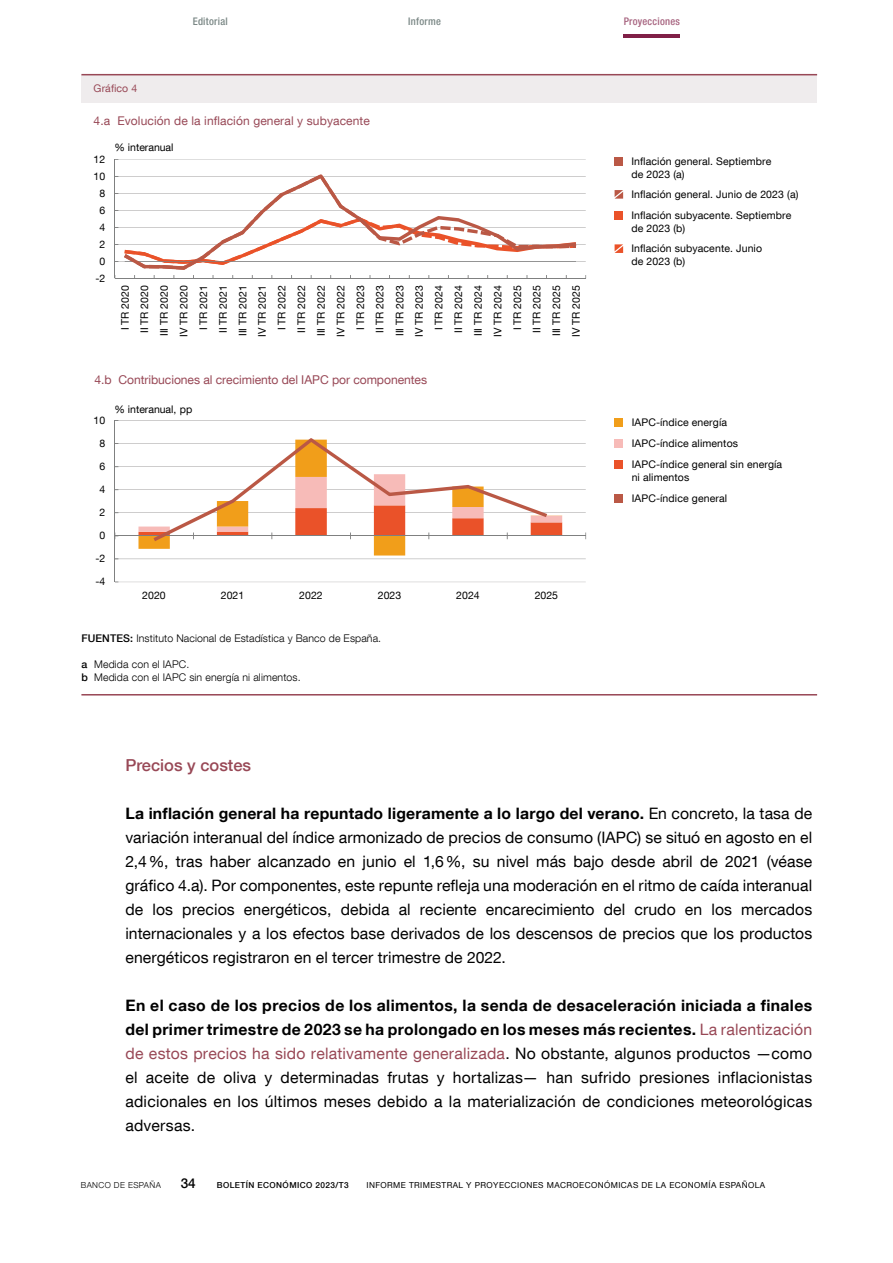
<style>
.page{position:relative;width:893px;height:1263px;background:#fff}
.page>*{position:absolute;margin:0;border:0;box-sizing:border-box;transform-origin:0 0}
.Ladillo_2{font:500 16.5px "Bd E Neue Helvetica";color:#984856}
.Texto_artículo{font:15.75px/24px "Bd E Neue Helvetica";letter-spacing:.01em;color:#000;text-align:justify}
.t1{font:500 13.5px "Bd E Neue Helvetica";color:#000}
.t2{font:12.15px "Bd E Neue Helvetica";letter-spacing:-.005em;color:#984856}
.t3{font:12px "Bd E Neue Helvetica";letter-spacing:.01em;color:#984856}
.t4{font:10.5px/19.6px "Bd E Neue Helvetica";letter-spacing:.01em;color:#000}
.t5{font:300 10.5px/12.6px "Bd E Neue Helvetica";letter-spacing:.01em;color:#000}
.t6{font:500 condensed 10.5px "Bd E Neue Helvetica";letter-spacing:.025em;color:#7a8785}
.t7{font:500 condensed 10.5px "Bd E Neue Helvetica";letter-spacing:.025em;color:#a6627e}
.t8{font:10.5px "Bd E Neue Helvetica";letter-spacing:.01em;color:#984856}
.t9{font:8.25px "Bd E Neue Helvetica";letter-spacing:.05em;color:#000}
.t10{font:500 8.25px "Bd E Neue Helvetica";letter-spacing:.05em;color:#000}
.t11{font:300 8.25px "Bd E Neue Helvetica";letter-spacing:.05em;color:#000}
.s1{font-weight:500}
.s2{font-weight:700}
.s3{color:#984856}
</style>
<div class="page">
<hr style="left:624px;top:34px;width:56px;height:4px;background:#801f47">
<div style="left:81px;top:75px;width:736px;height:27px;background:#efeced"></div>
<hr style="left:81px;top:74px;width:736px;height:1px;background:#984856">
<hr style="left:81px;top:694px;width:736px;height:1px;background:#984856">
<div style="left:615px;top:439px;width:8px;height:9px;background:#f7bbb8"></div>
<div style="left:615px;top:460px;width:8px;height:9px;background:#ea5229"></div>
<div style="left:615px;top:418px;width:8px;height:8px;background:#f19e1a"></div>
<div style="left:615px;top:494px;width:8px;height:8px;background:#ba5845"></div>
<div style="left:615px;top:157px;width:8px;height:8px;background:#ba5845"></div>
<div style="left:615px;top:211px;width:8px;height:9px;background:#ea5229"></div>
<hr style="left:115px;top:261px;width:471px;height:1px;background:#a6a5a5">
<hr style="left:115px;top:244px;width:471px;height:1px;background:#a6a5a5">
<hr style="left:115px;top:227px;width:471px;height:1px;background:#a6a5a5">
<hr style="left:115px;top:210px;width:471px;height:1px;background:#a6a5a5">
<hr style="left:115px;top:193px;width:471px;height:1px;background:#a6a5a5">
<hr style="left:115px;top:176px;width:471px;height:1px;background:#a6a5a5">
<hr style="left:115px;top:159px;width:471px;height:1px;background:#a6a5a5">
<hr style="left:115px;top:159px;width:1px;height:119px;background:#7f8080">
<hr style="left:115px;top:278px;width:471px;height:1px;background:#7f8080">
<svg style="left:124px;top:174px;width:452px;height:104px"></svg>
<hr style="left:115px;top:582px;width:471px;height:1px;background:#a6a5a5">
<hr style="left:115px;top:559px;width:471px;height:1px;background:#a6a5a5">
<hr style="left:115px;top:512px;width:471px;height:1px;background:#a6a5a5">
<hr style="left:115px;top:489px;width:471px;height:1px;background:#a6a5a5">
<hr style="left:115px;top:466px;width:471px;height:1px;background:#a6a5a5">
<hr style="left:115px;top:443px;width:471px;height:1px;background:#a6a5a5">
<hr style="left:115px;top:420px;width:471px;height:1px;background:#a6a5a5">
<svg style="left:138px;top:541px;width:268px;height:14px"></svg>
<hr style="left:115px;top:421px;width:1px;height:161px;background:#7f8080">
<hr style="left:115px;top:535px;width:471px;height:1px;background:#7f8080">
<svg style="left:138px;top:438px;width:424px;height:103px"></svg>
<svg style="left:615px;top:244px;width:8px;height:9px"></svg>
<svg style="left:615px;top:190px;width:8px;height:9px"></svg>
<p class="t6" style="left:193px;top:15px;width:37px">Editorial</p>
<p class="t6" style="left:408px;top:15px;width:34px">Informe</p>
<p class="t7" style="left:624px;top:15px;width:58px">Proyecciones</p>
<p class="t8" style="left:94px;top:82px;width:45px">Gráfico 4</p>
<p class="t3" style="left:94px;top:114px;width:278px">4.a Evolución de la inflación general y subyacente</p>
<p class="t4" style="left:94px;top:149px;width:13px">12</p>
<p class="t4" style="left:94px;top:166px;width:13px">10</p>
<p class="t4" style="left:100px;top:183px;width:7px">8</p>
<p class="t4" style="left:100px;top:200px;width:7px">6</p>
<p class="t4" style="left:100px;top:217px;width:7px">4</p>
<p class="t4" style="left:100px;top:234px;width:7px">2</p>
<p class="t4" style="left:100px;top:251px;width:7px">0</p>
<p class="t4" style="left:95px;top:268px;width:11px">-2</p>
<p class="t4" style="left:114px;top:138px;width:61px">% interanual</p>
<p class="t4" style="left:115px;top:337px;width:53px;text-align:right;rotate:-90deg">I TR 2020<br>II TR 2020<br>III TR 2020<br>IV TR 2020<br>I TR 2021<br>II TR 2021<br>III TR 2021<br>IV TR 2021<br>I TR 2022<br>II TR 2022<br>III TR 2022<br>IV TR 2022<br>I TR 2023<br>II TR 2023<br>III TR 2023<br>IV TR 2023<br>I TR 2024<br>II TR 2024<br>III TR 2024<br>IV TR 2024<br>I TR 2025<br>II TR 2025<br>III TR 2025<br>IV TR 2025</p>
<p class="t2" style="left:94px;top:372px;width:334px">4.b Contribuciones al crecimiento del IAPC por componentes</p>
<p class="t4" style="left:94px;top:410px;width:13px">10</p>
<p class="t4" style="left:100px;top:433px;width:7px">8</p>
<p class="t4" style="left:100px;top:456px;width:7px">6</p>
<p class="t4" style="left:100px;top:479px;width:7px">4</p>
<p class="t4" style="left:100px;top:502px;width:7px">2</p>
<p class="t4" style="left:100px;top:525px;width:7px">0</p>
<p class="t4" style="left:95px;top:549px;width:11px">-2</p>
<p class="t4" style="left:95px;top:572px;width:11px">-4</p>
<p class="t4" style="left:114px;top:399px;width:79px">% interanual, pp</p>
<p class="t4" style="left:142px;top:585px;width:25px">2020</p>
<p class="t4" style="left:221px;top:585px;width:25px">2021</p>
<p class="t4" style="left:299px;top:585px;width:25px">2022</p>
<p class="t4" style="left:378px;top:585px;width:25px">2023</p>
<p class="t4" style="left:456px;top:585px;width:25px">2024</p>
<p class="t4" style="left:535px;top:585px;width:25px">2025</p>
<p class="t5" style="left:81px;top:631px;width:301px"><span class="s1">FUENTES:</span> Instituto Nacional de Estadística y Banco de España.</p>
<p class="t5" style="left:81px;top:658px;width:221px"><span class="s1">a</span> Medida con el IAPC.<br><span class="s1">b</span> Medida con el IAPC sin energía ni alimentos.</p>
<p class="t4" style="left:631px;top:155px;width:141px;line-height:12.6px">Inflación general. Septiembre de 2023 (a)</p>
<p class="t4" style="left:631px;top:184px;width:168px;line-height:21px">Inflación general. Junio de 2023 (a)<br>Inflación subyacente. Septiembre</p>
<p class="t4" style="left:631px;top:217px;width:132px;line-height:20.7px">de 2023 (b)<br>Inflación subyacente. Junio</p>
<p class="t4" style="left:631px;top:251px;width:55px">de 2023 (b)</p>
<p class="t4" style="left:632px;top:412px;width:97px">IAPC-índice energía</p>
<p class="t4" style="left:632px;top:433px;width:108px">IAPC-índice alimentos</p>
<p class="t4" style="left:632px;top:458px;width:152px;line-height:12.6px">IAPC-índice general sin energía ni alimentos</p>
<p class="t4" style="left:632px;top:488px;width:97px">IAPC-índice general</p>
<h3 class="Ladillo_2" style="left:125px;top:755px;width:127px">Precios y costes</h3>
<p class="Texto_artículo" style="left:125px;top:801px;width:688px"><span class="s2">La inflación general ha repuntado ligeramente a lo largo del verano.</span> En concreto, la tasa de variación interanual del índice armonizado de precios de consumo (IAPC) se situó en agosto en el 2,4%, tras haber alcanzado en junio el 1,6%, su nivel más bajo desde abril de 2021 (véase gráfico 4.a). Por componentes, este repunte refleja una moderación en el ritmo de caída interanual de los precios energéticos, debida al reciente encarecimiento del crudo en los mercados internacionales y a los efectos base derivados de los descensos de precios que los productos energéticos registraron en el tercer trimestre de 2022.</p>
<p class="Texto_artículo" style="left:125px;top:993px;width:688px"><span class="s2">En el caso de los precios de los alimentos, la senda de desaceleración iniciada a finales del primer trimestre de 2023 se ha prolongado en los meses más recientes.</span> <span class="s3">La ralentización de estos precios ha sido relativamente generalizada</span>. No obstante, algunos productos —como el aceite de oliva y determinadas frutas y hortalizas— han sufrido presiones inflacionistas adicionales en los últimos meses debido a la materialización de condiciones meteorológicas adversas.</p>
<p class="t11" style="left:81px;top:1180px;width:82px">BANCO DE ESPAÑA</p>
<p class="t1" style="left:181px;top:1175px;width:16px">34</p>
<p class="t10" style="left:217px;top:1180px;width:133px">BOLETÍN ECONÓMICO 2023/T3</p>
<p class="t9" style="left:366px;top:1180px;width:400px">INFORME TRIMESTRAL Y PROYECCIONES MACROECONÓMICAS DE LA ECONOMÍA ESPAÑOLA</p>
</div>
